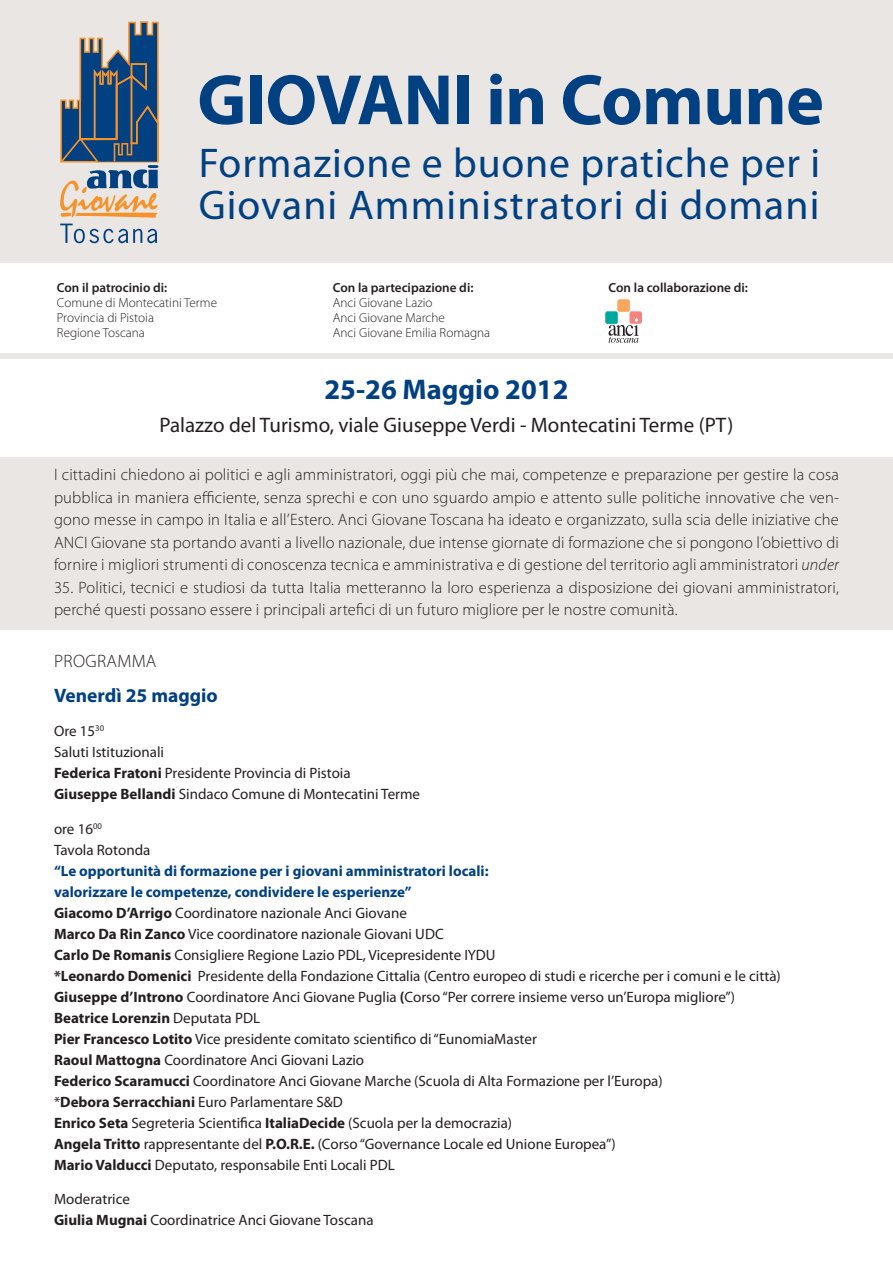
<style>
.page{position:relative;width:893px;height:1263px;background:#fff}
.page>*{position:absolute;margin:0;border:0;box-sizing:border-box;transform-origin:0 0}
.t1{font:700 72px "Myriad Pro";letter-spacing:-.01em;color:#014081}
.t2{font:41.7px/42.2px "Myriad Pro";letter-spacing:.02em;color:#014081}
.t3{font:700 28.5px "Myriad Pro";color:#014081}
.t4{font:21px "Myriad Pro";color:#231f20}
.t5{font:700 19.5px "Myriad Pro";color:#014081}
.t6{font:300 18px "Myriad Pro";color:#231f20}
.t7{font:300 16.5px/22.5px "Myriad Pro";letter-spacing:.01em;color:#231f20;text-align:justify}
.t8{font:15px/21px "Myriad Pro";color:#231f20}
.t9{font:300 13.2px/14.9px "Myriad Pro";color:#231f20}
.t10{font:600 13.2px "Myriad Pro";color:#231f20}
.s1{font-style:italic}
.s2{font-weight:700}
.s3{font-weight:700;color:#014081}
</style>
<div class="page">
<div style="left:0;top:0;width:893px;height:263px;background:#eae6e3"></div>
<div style="left:0;top:457px;width:893px;height:172px;background:#eae6e3"></div>
<div style="left:0;top:353px;width:893px;height:6px;background:#eae6e3"></div>
<div style="left:617px;top:299px;width:13px;height:13px;background:#f9a75d;border-radius:2px"></div>
<div style="left:605px;top:311px;width:13px;height:13px;background:#00a99d;border-radius:2px"></div>
<div style="left:629px;top:311px;width:13px;height:13px;background:#f38480;border-radius:2px"></div>
<svg style="left:609px;top:318px;width:30px;height:25px"></svg>
<svg style="left:60px;top:21px;width:99px;height:197px"></svg>
<svg style="left:60px;top:224px;width:97px;height:19px"></svg>
<h1 class="t1" style="left:197px;top:53px;width:628px">GIOVANI in Comune</h1>
<h2 class="t2" style="left:199px;top:141px;width:623px">Formazione e buone pratiche per i<br>Giovani Amministratori di domani</h2>
<p class="t10" style="left:57px;top:279px;width:112px">Con il patrocinio di:</p>
<p class="t9" style="left:57px;top:295px;width:162px">Comune di Montecatini Terme<br>Provincia di Pistoia<br>Regione Toscana</p>
<p class="t10" style="left:333px;top:279px;width:142px">Con la partecipazione di:</p>
<p class="t10" style="left:609px;top:279px;width:141px">Con la collaborazione di:</p>
<p class="t9" style="left:333px;top:295px;width:159px">Anci Giovane Lazio<br>Anci Giovane Marche<br>Anci Giovane Emilia Romagna</p>
<h3 class="t3" style="left:324px;top:371px;width:246px">25-26 Maggio 2012</h3>
<h3 class="t4" style="left:159px;top:412px;width:576px">Palazzo del Turismo, viale Giuseppe Verdi - Montecatini Terme (PT)</h3>
<p class="t7" style="left:54px;top:463px;width:786px">I cittadini chiedono ai politici e agli amministratori, oggi più che mai, competenze e preparazione per gestire la cosa pubblica in maniera efficiente, senza sprechi e con uno sguardo ampio e attento sulle politiche innovative che ven&shy;gono messe in campo in Italia e all’Estero. Anci Giovane Toscana ha ideato e organizzato, sulla scia delle iniziative che ANCI Giovane sta portando avanti a livello nazionale, due intense giornate di formazione che si pongono l’obiettivo di fornire i migliori strumenti di conoscenza tecnica e amministrativa e di gestione del territorio agli amministratori <span class="s1">under</span></p>
<p class="t7" style="left:54px;top:576px;width:786px">35. Politici, tecnici e studiosi da tutta Italia metteranno la loro esperienza a disposizione dei giovani amministratori, perché questi possano essere i principali artefici di un futuro migliore per le nostre comunità.</p>
<p class="t6" style="left:54px;top:650px;width:45px">Programma</p>
<h3 class="t5" style="left:54px;top:682px;width:165px">Venerdì 25 maggio</h3>
<p class="t8" style="left:54px;top:720px;width:368px">Ore 15<sup>30<br></sup>Saluti Istituzionali<br><span class="s2">Federica Fratoni</span> Presidente Provincia di Pistoia<br><span class="s2">Giuseppe Bellandi</span> Sindaco Comune di Montecatini Terme</p>
<p class="t8" style="left:54px;top:818px;width:98px">ore 16<sup>00<br></sup>Tavola Rotonda</p>
<p class="t8" style="left:54px;top:860px;width:728px"><span class="s3">“Le opportunità di formazione per i giovani amministratori locali:<br>valorizzare le competenze, condividere le esperienze”<br></span><span class="s2">Giacomo D’Arrigo</span> Coordinatore nazionale Anci Giovane<br><span class="s2">Marco Da Rin Zanco</span> Vice coordinatore nazionale Giovani UDC<br><span class="s2">Carlo De Romanis</span> Consigliere Regione Lazio PDL, Vicepresidente IYDU<br><span class="s2">*Leonardo Domenici</span> Presidente della Fondazione Cittalia (Centro europeo di studi e ricerche per i comuni e le città)<br><span class="s2">Giuseppe d’Introno</span> Coordinatore Anci Giovane Puglia <span class="s2">(</span>Corso “Per correre insieme verso un’Europa migliore”)<br><span class="s2">Beatrice Lorenzin</span> Deputata PDL<br><span class="s2">Pier Francesco Lotito</span> Vice presidente comitato scientifico di “EunomiaMaster<br><span class="s2">Raoul Mattogna</span> Coordinatore Anci Giovani Lazio<br><span class="s2">Federico Scaramucci</span> Coordinatore Anci Giovane Marche (Scuola di Alta Formazione per l’Europa)<br>*<span class="s2">Debora Serracchiani</span> Euro Parlamentare S&amp;D<br><span class="s2">Enrico Seta</span> Segreteria Scientifica <span class="s2">ItaliaDecide</span> (Scuola per la democrazia)<br><span class="s2">Angela Tritto</span> rappresentante del <span class="s2">P.O.R.E.</span> (Corso “Governance Locale ed Unione Europea”)<br><span class="s2">Mario Valducci</span> Deputato, responsabile Enti Locali PDL</p>
<p class="t8" style="left:54px;top:1188px;width:321px">Moderatrice<br><span class="s2">Giulia Mugnai</span> Coordinatrice Anci Giovane Toscana</p>
</div>
